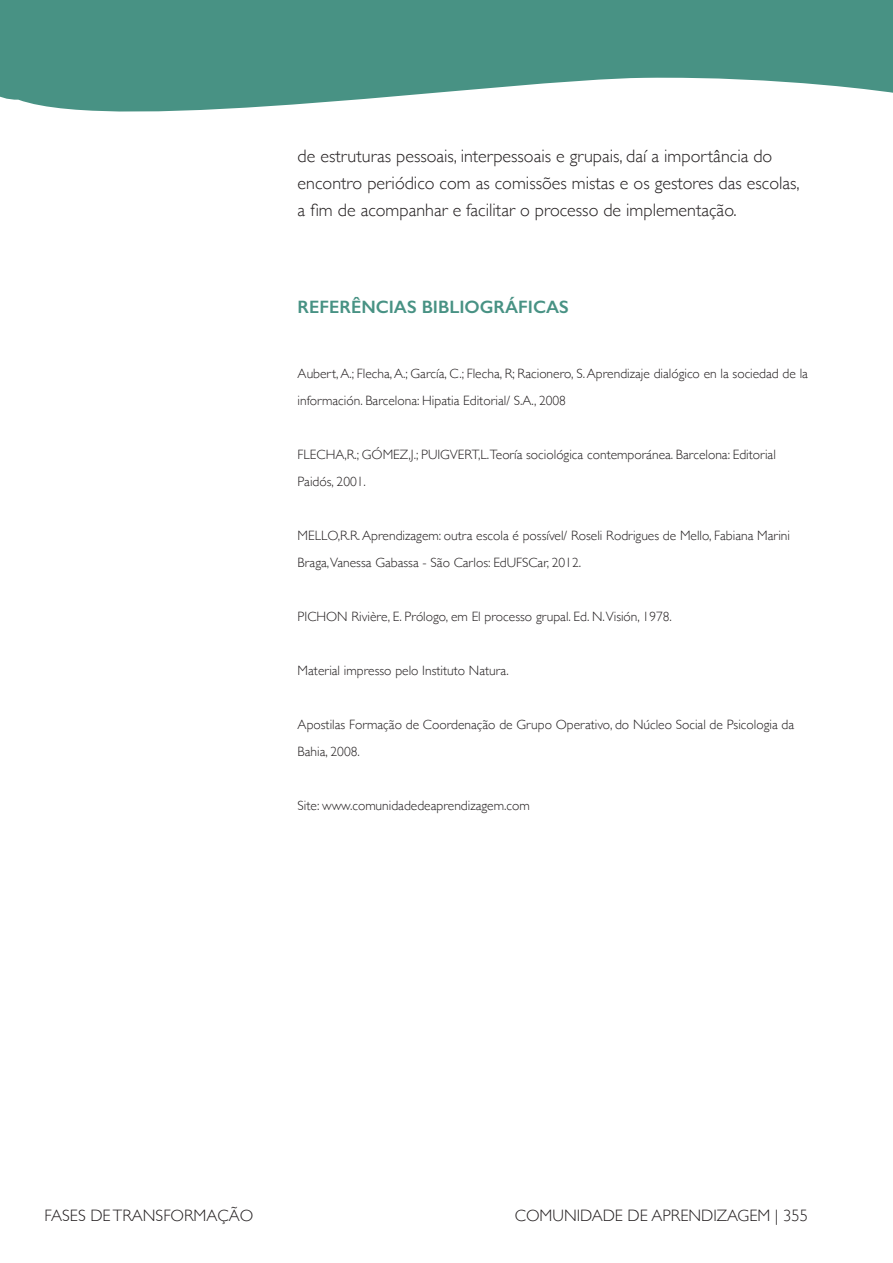
<style>
.page{position:relative;width:893px;height:1263px;background:#fff}
.page>*{position:absolute;margin:0;border:0;box-sizing:border-box;transform-origin:0 0}
.TEXTOO{font:300 18px/27px "Gill Sans";color:#231f20}
.subtitulo{font:600 18px "Gill Sans";color:#489284}
.t1{font:300 16.5px "Gill Sans";color:#231f20}
.bibliografia{font:300 13.5px/27px "Gill Sans";color:#231f20}
</style>
<div class="page">
<svg style="left:0;top:0;width:893px;height:112px;fill:#489284"></svg>
<p class="TEXTOO" style="left:298px;top:142px;width:504px">de estruturas pessoais, interpessoais e grupais, daí a importância do encontro periódico com as comissões mistas e os gestores das escolas, a fim de acompanhar e facilitar o processo de implementação.</p>
<p class="subtitulo" style="left:298px;top:296px;width:273px">REFERÊNCIAS BIBLIOGRÁFICAS</p>
<p class="bibliografia" style="left:298px;top:359px;width:512px">Aubert, A.; Flecha, A.; García, C.; Flecha, R; Racionero, S. Aprendizaje dialógico en la sociedad de la información. Barcelona: Hipatia Editorial/ S.A., 2008</p>
<p class="bibliografia" style="left:298px;top:440px;width:480px">FLECHA,R.; GÓMEZ,J.; PUIGVERT,L.Teoría sociológica contemporánea. Barcelona: Editorial<br>Paidós, 2001.</p>
<p class="bibliografia" style="left:298px;top:521px;width:494px">MELLO,R.R. Aprendizagem: outra escola é possível/ Roseli Rodrigues de Mello, Fabiana Marini<br>Braga,Vanessa Gabassa - São Carlos: EdUFSCar, 2012.</p>
<p class="bibliografia" style="left:298px;top:602px;width:376px">PICHON Rivière, E. Prólogo, em El processo grupal. Ed. N.Visión, 1978.</p>
<p class="bibliografia" style="left:298px;top:656px;width:213px">Material impresso pelo Instituto Natura.</p>
<p class="bibliografia" style="left:298px;top:710px;width:498px">Apostilas Formação de Coordenação de Grupo Operativo, do Núcleo Social de Psicologia da<br>Bahia, 2008.</p>
<p class="bibliografia" style="left:298px;top:791px;width:234px">Site: www.comunidadedeaprendizagem.com</p>
<p class="t1" style="left:45px;top:1203px;width:210px">FASES DE TRANSFORMAÇÃO</p>
<p class="t1" style="left:515px;top:1203px;width:295px">COMUNIDADE DE APRENDIZAGEM | 355</p>
</div>
